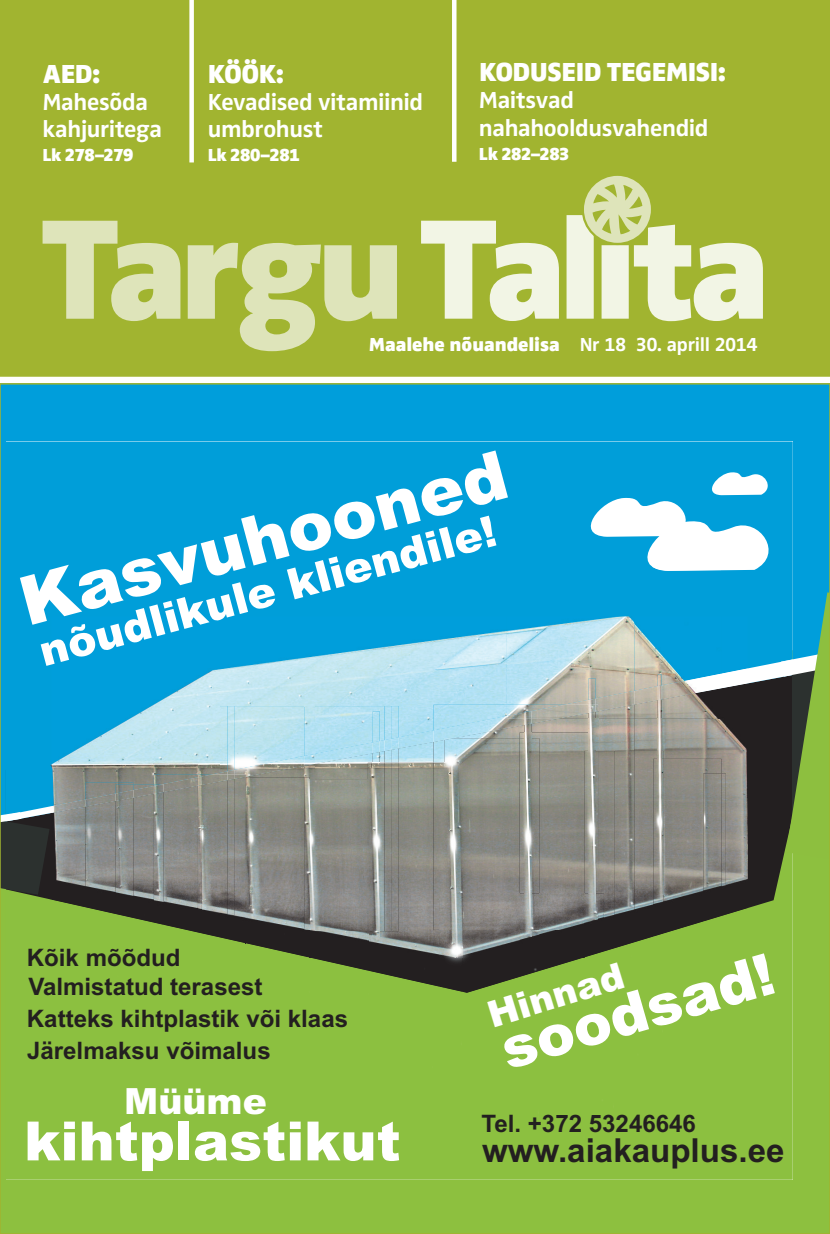
<style>
.page{position:relative;width:830px;height:1234px;background:#fff}
.page>*{position:absolute;margin:0;border:0;box-sizing:border-box;transform-origin:0 0}
.t1{font:900 67.8px "Arial";color:#fff}
.t2{font:900 57.45px "Arial";color:#fff}
.t3{font:900 54.15px "Arial";color:#fff}
.t4{font:900 42.75px "Arial";color:#fff}
.t5{font:900 36.6px "Arial";color:#fff}
.t6{font:900 36.15px "Arial";color:#fff}
.t7{font:700 33.15px "Arial";color:#231f20}
.t8{font:900 27px "Zwo Pro";letter-spacing:-.02em;color:#fff}
.t9{font:700 24px/32px "Arial";color:#231f20}
.t10{font:700 24px/27px "Zwo Pro";letter-spacing:-.015em;color:#fff}
.t11{font:900 19.5px "Zwo Pro";letter-spacing:-.005em;color:#fff}
.t12{font:900 18px "Zwo Pro";letter-spacing:-.03em;color:#fff}
.s1{font-weight:700}
</style>
<div class="page">
<div style="left:0;top:0;width:829px;height:376px;background:#a1b430"></div>
<svg style="left:43px;top:221px;width:354px;height:130px;background:#bcc96e"></svg>
<svg style="left:421px;top:176px;width:341px;height:145px;background:#c5d182"></svg>
<hr style="left:452px;top:0;width:4px;height:162px;background:#fff">
<div style="left:189px;top:0;width:5px;height:162px;background:#fff"></div>
<div style="left:0;top:772px;width:829px;height:461px;background:#8dc03f"></div>
<div style="left:0;top:384px;width:829px;height:442px;background:#009edb"></div>
<svg style="left:27px;top:821px;width:756px;height:88px;background:#4d5140"></svg>
<svg style="left:27px;top:662px;width:753px;height:159px;fill:#232021"></svg>
<svg style="left:590px;top:472px;width:179px;height:98px"></svg>
<img style="left:634px;top:668px;width:113px;height:145px">
<img style="left:444px;top:957px;width:75px;height:35px">
<img style="left:539px;top:957px;width:44px;height:13px">
<img style="left:519px;top:957px;width:20px;height:19px">
<img style="left:634px;top:750px;width:28px;height:192px">
<img style="left:662px;top:758px;width:59px;height:175px">
<img style="left:653px;top:936px;width:9px;height:6px">
<img style="left:653px;top:758px;width:9px;height:178px">
<img style="left:721px;top:773px;width:4px;height:143px">
<img style="left:703px;top:921px;width:18px;height:12px">
<img style="left:703px;top:773px;width:18px;height:148px">
<img style="left:368px;top:957px;width:76px;height:30px">
<img style="left:444px;top:987px;width:18px;height:5px">
<img style="left:310px;top:957px;width:57px;height:13px">
<img style="left:590px;top:566px;width:131px;height:5px">
<img style="left:651px;top:566px;width:70px;height:4px">
<img style="left:634px;top:704px;width:87px;height:14px">
<img style="left:634px;top:622px;width:87px;height:51px">
<img style="left:634px;top:673px;width:87px;height:31px">
<img style="left:51px;top:907px;width:34px;height:2px">
<img style="left:51px;top:812px;width:34px;height:95px">
<img style="left:51px;top:631px;width:455px;height:99px">
<img style="left:51px;top:730px;width:382px;height:82px">
<img style="left:433px;top:718px;width:155px;height:44px">
<img style="left:433px;top:704px;width:73px;height:12px">
<img style="left:433px;top:716px;width:124px;height:25px">
<img style="left:391px;top:706px;width:7px;height:31px">
<img style="left:384px;top:706px;width:7px;height:31px">
<img style="left:220px;top:706px;width:7px;height:63px">
<img style="left:227px;top:706px;width:7px;height:63px">
<img style="left:246px;top:776px;width:121px;height:2px">
<img style="left:234px;top:706px;width:150px;height:34px">
<img style="left:234px;top:740px;width:138px;height:36px">
<img style="left:444px;top:738px;width:75px;height:155px">
<img style="left:462px;top:893px;width:135px;height:64px">
<img style="left:519px;top:732px;width:69px;height:161px">
<svg style="left:519px;top:956px;width:20px;height:1px"></svg>
<img style="left:597px;top:718px;width:37px;height:32px">
<img style="left:597px;top:732px;width:17px;height:216px">
<img style="left:614px;top:750px;width:20px;height:198px">
<img style="left:584px;top:750px;width:13px;height:179px">
<svg style="left:583px;top:948px;width:32px;height:10px"></svg>
<img style="left:584px;top:951px;width:19px;height:5px">
<img style="left:379px;top:762px;width:60px;height:195px">
<img style="left:433px;top:762px;width:11px;height:167px">
<img style="left:439px;top:893px;width:5px;height:63px">
<img style="left:391px;top:762px;width:7px;height:168px">
<img style="left:384px;top:762px;width:7px;height:168px">
<img style="left:367px;top:762px;width:17px;height:168px">
<img style="left:444px;top:762px;width:18px;height:194px">
<svg style="left:439px;top:956px;width:23px;height:1px"></svg>
<img style="left:309px;top:778px;width:58px;height:179px">
<img style="left:367px;top:778px;width:1px;height:152px">
<img style="left:247px;top:777px;width:58px;height:179px">
<img style="left:305px;top:930px;width:4px;height:26px">
<img style="left:202px;top:784px;width:44px;height:159px">
<img style="left:154px;top:774px;width:66px;height:10px">
<img style="left:220px;top:781px;width:7px;height:149px">
<img style="left:227px;top:781px;width:7px;height:149px">
<img style="left:234px;top:781px;width:12px;height:149px">
<svg style="left:220px;top:769px;width:26px;height:12px"></svg>
<svg style="left:246px;top:930px;width:1px;height:14px"></svg>
<img style="left:246px;top:777px;width:1px;height:153px">
<img style="left:164px;top:785px;width:38px;height:148px">
<img style="left:162px;top:777px;width:36px;height:14px">
<svg style="left:198px;top:774px;width:12px;height:11px"></svg>
<img style="left:133px;top:797px;width:21px;height:125px">
<img style="left:133px;top:784px;width:21px;height:1px">
<img style="left:133px;top:785px;width:21px;height:12px">
<img style="left:154px;top:793px;width:10px;height:131px">
<svg style="left:154px;top:784px;width:10px;height:9px"></svg>
<img style="left:85px;top:806px;width:31px;height:107px">
<img style="left:85px;top:782px;width:48px;height:11px">
<img style="left:85px;top:793px;width:31px;height:13px">
<img style="left:116px;top:800px;width:17px;height:117px">
<img style="left:116px;top:784px;width:17px;height:5px">
<img style="left:116px;top:789px;width:17px;height:11px">
<img style="left:506px;top:616px;width:128px;height:102px">
<img style="left:563px;top:690px;width:71px;height:21px">
<img style="left:557px;top:711px;width:31px;height:7px">
<img style="left:506px;top:704px;width:57px;height:12px">
<img style="left:524px;top:738px;width:7px;height:191px">
<svg style="left:524px;top:929px;width:7px;height:7px"></svg>
<svg style="left:524px;top:711px;width:7px;height:27px"></svg>
<img style="left:372px;top:711px;width:7px;height:26px">
<svg style="left:372px;top:737px;width:26px;height:25px"></svg>
<svg style="left:367px;top:930px;width:12px;height:40px"></svg>
<img style="left:372px;top:762px;width:7px;height:168px">
<svg style="left:304px;top:704px;width:11px;height:2px"></svg>
<img style="left:304px;top:765px;width:11px;height:164px">
<img style="left:304px;top:706px;width:11px;height:47px">
<svg style="left:304px;top:753px;width:11px;height:12px"></svg>
<img style="left:305px;top:778px;width:4px;height:151px">
<img style="left:588px;top:750px;width:7px;height:143px">
<svg style="left:588px;top:893px;width:7px;height:10px"></svg>
<img style="left:588px;top:678px;width:7px;height:20px">
<svg style="left:588px;top:698px;width:9px;height:52px"></svg>
<img style="left:657px;top:686px;width:4px;height:64px">
<svg style="left:657px;top:750px;width:4px;height:8px"></svg>
<img style="left:657px;top:758px;width:4px;height:141px">
<svg style="left:657px;top:674px;width:4px;height:12px"></svg>
<svg style="left:780px;top:592px;width:46px;height:266px"></svg>
<svg style="left:3px;top:811px;width:46px;height:83px;background:#393f3d"></svg>
<p class="t8" style="left:43px;top:57px;width:59px">AED:</p>
<p class="t10" style="left:43px;top:88px;width:121px">Mahesõda kahjuritega</p>
<p class="t12" style="left:43px;top:144px;width:92px">Lk 278–279</p>
<p class="t8" style="left:208px;top:57px;width:77px">KÖÖK:</p>
<p class="t10" style="left:208px;top:88px;width:217px">Kevadised vitamiinid umbrohust</p>
<p class="t12" style="left:208px;top:144px;width:93px">Lk 280–281</p>
<p class="t8" style="left:479px;top:56px;width:248px">KODUSEID TEGEMISI:</p>
<p class="t10" style="left:478px;top:87px;width:231px">Maitsvad nahahooldusvahendid</p>
<p class="t12" style="left:478px;top:143px;width:92px">Lk 282–283</p>
<p class="t11" style="left:369px;top:333px;width:390px">Maalehe nõuandelisa <span class="s1">Nr 18 30. aprill 2014</span></p>
<p class="t1" style="left:11px;top:565px;width:502px;rotate:-15deg">Kasvuhooned</p>
<p class="t4" style="left:34px;top:628px;width:472px;rotate:-15deg">nõudlikule kliendile!</p>
<p class="t9" style="left:27px;top:941px;width:155px">Kõik mõõdud</p>
<p class="t9" style="left:27px;top:970px;width:322px">Valmistatud terasest<br>Katteks kihtplastik või klaas<br>Järelmaksu võimalus</p>
<p class="t6" style="left:124px;top:1079px;width:144px">Müüme</p>
<p class="t3" style="left:24px;top:1109px;width:377px">kihtplastikut</p>
<p class="t2" style="left:493px;top:1017px;width:283px;rotate:-16deg">soodsad!</p>
<p class="t5" style="left:482px;top:995px;width:142px;rotate:-17deg">Hinnad</p>
<p class="t9" style="left:481px;top:1107px;width:216px">Tel. +372 53246646</p>
<p class="t7" style="left:482px;top:1130px;width:304px">www.aiakauplus.ee</p>
</div>
